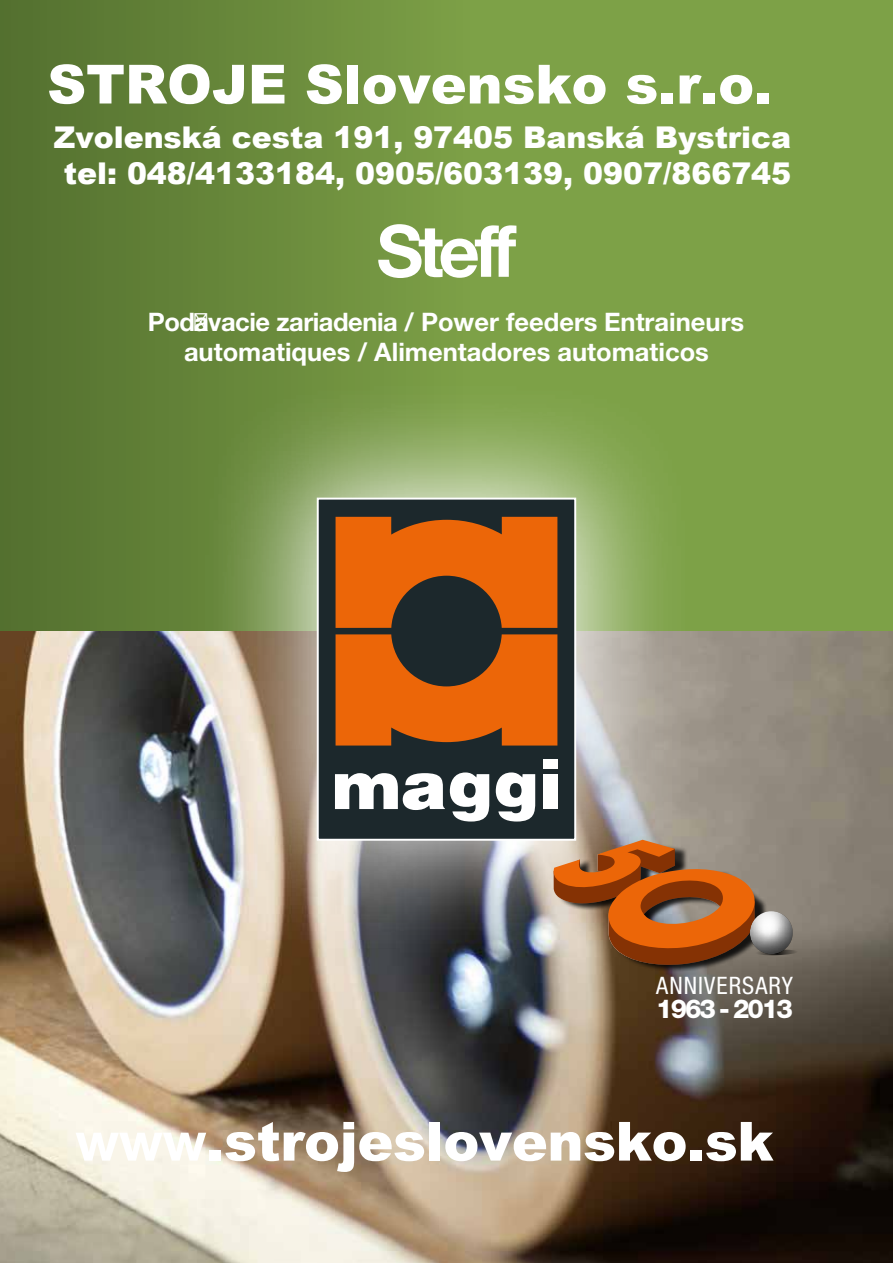
<style>
.page{position:relative;width:893px;height:1263px;background:#fff}
.page>*{position:absolute;margin:0;border:0;box-sizing:border-box;transform-origin:0 0}
.t1{font:700 72px "Helvetica Neue LT Std";color:#fff}
.t2{font:900 54px "Arial";letter-spacing:-.005em;color:#fff}
.t3{font:900 30px/36px "Arial";color:#fff;text-align:center}
.t4{font:800 26.1px "Helvetica Neue LT Std";letter-spacing:-.075em;color:#fff}
.t5{font:700 25.5px/30.6px "Helvetica Neue LT Std";color:#fff;text-align:center}
.t6{font:condensed 24px "Helvetica Neue LT Std";letter-spacing:.045em;color:#fff}
.s1{font-family:"Helvetica Neue LT Std";font-weight:700}
</style>
<div class="page">
<div style="left:0;top:0;width:893px;height:969px;background:linear-gradient(to right,#5c7a34,#88ad4d)"></div>
<img style="left:0;top:631px;width:893px;height:632px">
<div style="left:196px;top:377px;width:500px;height:584px;background:#fff;opacity:.89"></div>
<div style="left:317px;top:498px;width:259px;height:343px;background:#1c282c;border:2px solid #fff"></div>
<div style="left:544px;top:759px;width:14px;height:10px;background:#fff"></div>
<div style="left:544px;top:774px;width:14px;height:35px;background:#fff"></div>
<svg style="left:496px;top:772px;width:39px;height:49px"></svg>
<svg style="left:335px;top:772px;width:154px;height:49px"></svg>
<svg style="left:336px;top:517px;width:221px;height:111px"></svg>
<svg style="left:336px;top:634px;width:221px;height:111px"></svg>
<div style="left:613px;top:871px;width:155px;height:101px;background:#000;opacity:.74"></div>
<svg style="left:552px;top:840px;width:246px;height:126px;background:#ab6f44"></svg>
<div style="left:747px;top:909px;width:47px;height:24px;background:#fff;opacity:.75"></div>
<div style="left:747px;top:910px;width:47px;height:45px;background:#000;opacity:.86"></div>
<h2 class="t2" style="left:47px;top:58px;width:726px">STROJE Slovensko s.r.o.</h2>
<p class="t3" style="left:54px;top:121px;width:739px">Zvolenská cesta 191, 97405 Banská Bystrica tel: 048/4133184, 0905/603139, 0907/866745</p>
<h1 class="t1" style="left:377px;top:207px;width:141px">Steff</h1>
<p class="t5" style="left:148px;top:306px;width:598px">Podáavacie zariadenia / Power feeders Entraineurs automatiques / Alimentadores automaticos</p>
<p class="t6" style="left:656px;top:972px;width:138px">ANNIVERSARY</p>
<p class="t4" style="left:656px;top:993px;width:138px">1963 - 2013</p>
<h2 class="t2" style="left:75px;top:1115px;width:700px"><span class="s1">www</span>.strojeslovensko.sk</h2>
</div>
